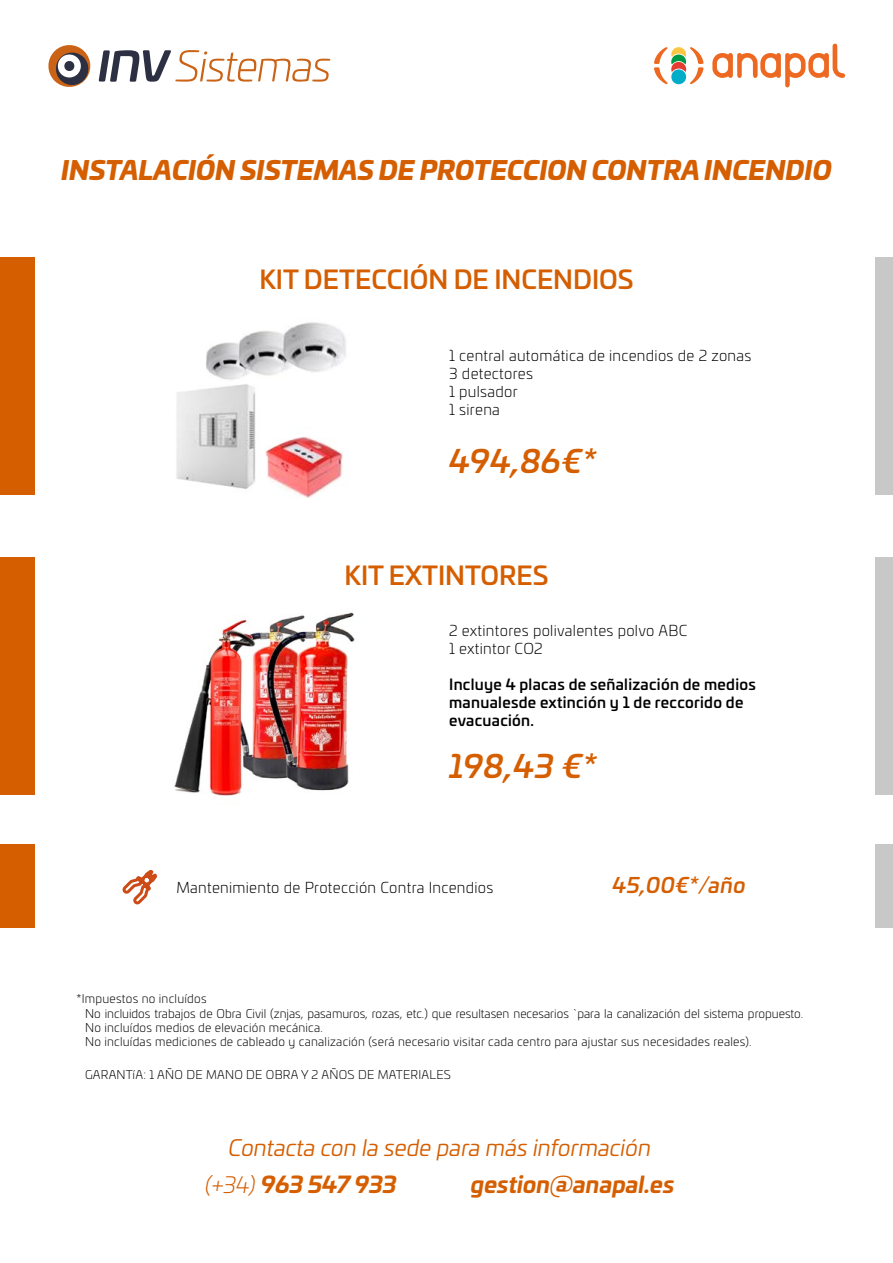
<style>
.page{position:relative;width:893px;height:1263px;background:#fff}
.page>*{position:absolute;margin:0;border:0;box-sizing:border-box;transform-origin:0 0}
.t1{font:italic 500 31.5px "Univia Pro";letter-spacing:.02em;color:#d55e00}
.t2{font:italic 900 25.5px "Univia Pro";color:#d55e00}
.t3{font:500 25.5px "Univia Pro";color:#d55e00}
.t4{font:italic 22.5px "Univia Pro";color:#d55e00}
.t5{font:italic 700 22.5px "Univia Pro";color:#d55e00}
.t6{font:italic 500 21px "Univia Pro";letter-spacing:.02em;color:#d55e00}
.t7{font:300 15px "Univia Pro";letter-spacing:.02em;color:#000}
.t8{font:500 15px/18px "Univia Pro";letter-spacing:.02em;color:#000}
.t9{font:300 12px "Univia Pro";letter-spacing:.02em;color:#000}
.t10{font:300 12px "Univia Pro";color:#000}
.s1{font-weight:300}
</style>
<div class="page">
<img style="left:176px;top:322px;width:170px;height:176px">
<img style="left:174px;top:612px;width:181px;height:184px">
<svg style="left:122px;top:869px;width:35px;height:36px"></svg>
<div style="left:0;top:844px;width:34px;height:84px;background:#d55e00"></div>
<div style="left:0;top:557px;width:34px;height:238px;background:#d55e00"></div>
<div style="left:0;top:257px;width:34px;height:238px;background:#d55e00"></div>
<div style="left:876px;top:844px;width:17px;height:84px;background:#c8c8c8"></div>
<div style="left:876px;top:557px;width:17px;height:238px;background:#c8c8c8"></div>
<div style="left:876px;top:257px;width:17px;height:238px;background:#c8c8c8"></div>
<svg style="left:712px;top:44px;width:133px;height:44px"></svg>
<svg style="left:654px;top:47px;width:50px;height:37px"></svg>
<svg style="left:48px;top:45px;width:43px;height:42px"></svg>
<svg style="left:99px;top:50px;width:231px;height:32px"></svg>
<p class="t2" style="left:61px;top:149px;width:772px">INSTALACIÓN SISTEMAS DE PROTECCION CONTRA INCENDIO</p>
<p class="t3" style="left:259px;top:260px;width:376px">KIT DETECCIÓN DE INCENDIOS</p>
<p class="t7" style="left:449px;top:345px;width:304px">1 central automática de incendios de 2 zonas</p>
<p class="t7" style="left:449px;top:363px;width:85px">3 detectores</p>
<p class="t7" style="left:449px;top:381px;width:70px">1 pulsador</p>
<p class="t7" style="left:449px;top:399px;width:52px">1 sirena</p>
<p class="t1" style="left:449px;top:437px;width:148px">494,86€*</p>
<p class="t3" style="left:345px;top:556px;width:205px">KIT EXTINTORES</p>
<p class="t7" style="left:449px;top:620px;width:240px">2 extintores polivalentes polvo ABC</p>
<p class="t7" style="left:449px;top:638px;width:95px">1 extintor CO2</p>
<p class="t8" style="left:449px;top:675px;width:308px">Incluye 4 placas de señalización de medios manualesde extinción y 1 de reccorido de evacuación.</p>
<p class="t1" style="left:449px;top:742px;width:149px">198,43 €*</p>
<p class="t7" style="left:176px;top:877px;width:319px">Mantenimiento de Protección Contra Incendios</p>
<p class="t6" style="left:612px;top:869px;width:135px">45,00€*/año</p>
<p class="t9" style="left:77px;top:990px;width:132px">*Impuestos no incluídos</p>
<p class="t10" style="left:85px;top:1005px;width:719px">No incluidos trabajos de Obra Civil (znjas, pasamuros, rozas, etc.) que resultasen necesarios `para la canalización del sistema propuesto.</p>
<p class="t9" style="left:85px;top:1019px;width:239px">No incluídos medios de elevación mecánica.</p>
<p class="t9" style="left:85px;top:1033px;width:668px">No incluídas mediciones de cableado y canalización (será necesario visitar cada centro para ajustar sus necesidades reales).</p>
<p class="t9" style="left:85px;top:1066px;width:367px">GARANTíA: 1 AÑO DE MANO DE OBRA Y 2 AÑOS DE MATERIALES</p>
<p class="t4" style="left:228px;top:1131px;width:424px">Contacta con la sede para más información</p>
<p class="t5" style="left:205px;top:1166px;width:193px"><span class="s1">(+34)</span> 963 547 933</p>
<p class="t5" style="left:471px;top:1166px;width:205px">gestion@anapal.es</p>
</div>
